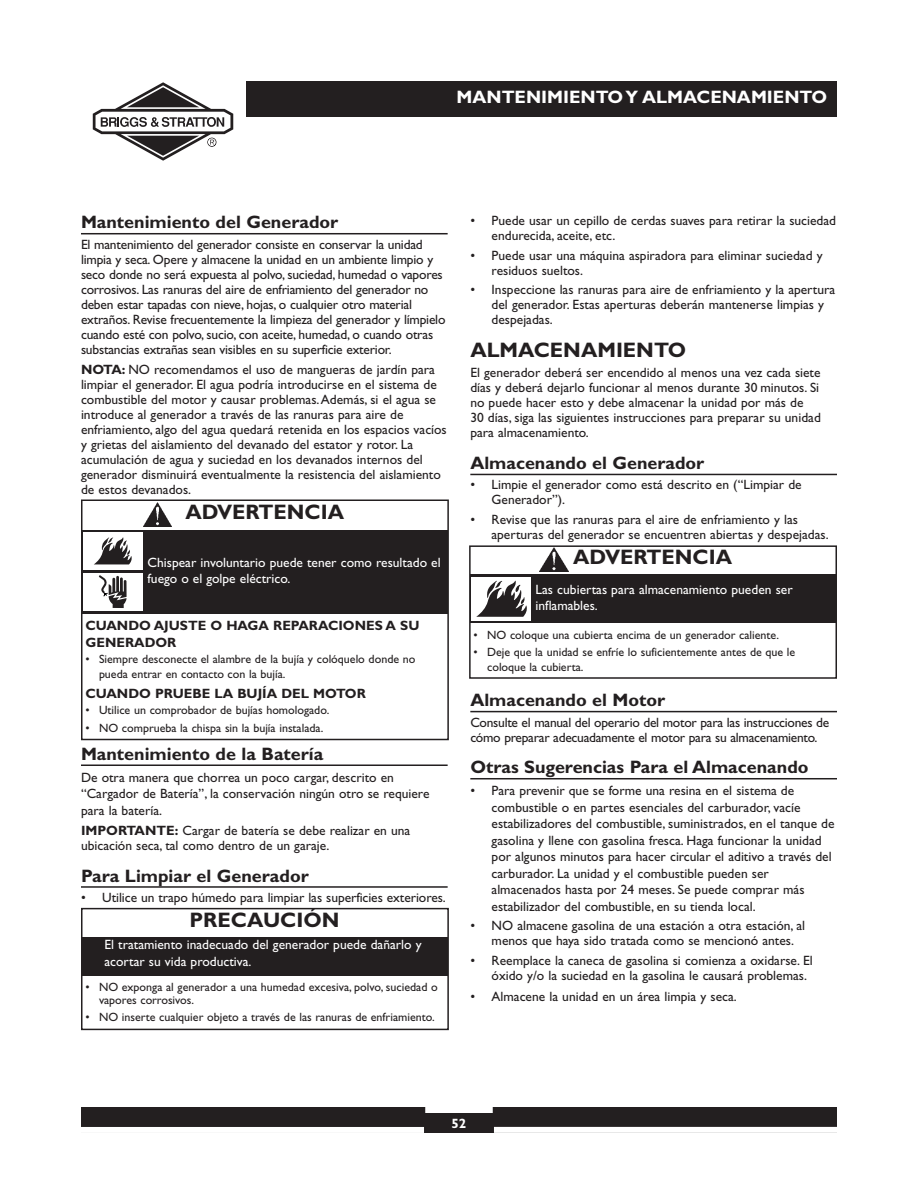
<style>
.page{position:relative;width:918px;height:1188px;background:#fff}
.page>*{position:absolute;margin:0;border:0;box-sizing:border-box;transform-origin:0 0}
.t1{font:700 21px "Gill Sans";color:#231f20}
.t2{font:700 18px "Gill Sans";color:#231f20}
.t3{font:700 18px "Gill Sans";color:#fff}
.t4{font:13.5px/15px "Gill Sans";color:#231f20}
.t5{font:13.5px/16.5px "Gill Sans";color:#fff}
.t6{font:13.5px/15px "Gill Sans";letter-spacing:-.02em;color:#231f20}
.t7{font:700 13.5px/16.5px "Gill Sans";color:#231f20}
.t8{font:700 13.5px "Gill Sans";color:#fff}
.t9{font:12px/14.4px "Gill Sans";color:#231f20}
.s1{font-weight:700}
</style>
<div class="page">
<div style="left:245px;top:81px;width:592px;height:36px;background:#231f20"></div>
<svg style="left:93px;top:82px;width:140px;height:79px"></svg>
<div style="left:81px;top:1107px;width:756px;height:26px;background:#231f20"></div>
<div style="left:425px;top:1107px;width:68px;height:6px;background:#fff"></div>
<div style="left:494px;top:1127px;width:343px;height:6px;background:#fff"></div>
<div style="left:81px;top:1127px;width:343px;height:6px;background:#fff"></div>
<hr style="left:81px;top:233px;width:367px;height:1px;background:#231f20">
<hr style="left:81px;top:764px;width:367px;height:2px;background:#231f20">
<hr style="left:81px;top:886px;width:367px;height:2px;background:#231f20">
<hr style="left:470px;top:474px;width:367px;height:1px;background:#231f20">
<hr style="left:470px;top:711px;width:367px;height:1px;background:#231f20">
<hr style="left:470px;top:778px;width:367px;height:1px;background:#231f20">
<div style="left:81px;top:908px;width:368px;height:122px;border:2px solid #231f20"></div>
<div style="left:82px;top:937px;width:366px;height:38px;background:#231f20"></div>
<div style="left:81px;top:500px;width:368px;height:240px;border:2px solid #231f20"></div>
<div style="left:82px;top:530px;width:366px;height:83px;background:#231f20"></div>
<div style="left:84px;top:533px;width:59px;height:37px;background:#fff"></div>
<svg style="left:94px;top:537px;width:38px;height:27px"></svg>
<div style="left:84px;top:573px;width:59px;height:38px;background:#fff"></div>
<svg style="left:99px;top:575px;width:28px;height:33px"></svg>
<img style="left:143px;top:502px;width:28px;height:25px">
<div style="left:469px;top:545px;width:368px;height:134px;border:2px solid #231f20"></div>
<div style="left:470px;top:575px;width:366px;height:48px;background:#231f20"></div>
<img style="left:540px;top:547px;width:28px;height:25px">
<div style="left:472px;top:577px;width:59px;height:43px;background:#fff"></div>
<svg style="left:476px;top:581px;width:51px;height:36px"></svg>
<h2 class="t3" style="left:457px;top:91px;width:372px">MANTENIMIENTO Y ALMACENAMIENTO</h2>
<h2 class="t2" style="left:81px;top:216px;width:259px">Mantenimiento del Generador</h2>
<p class="t4" style="left:81px;top:238px;width:366px">El mantenimiento del generador consiste en conservar la unidad limpia y seca. Opere y almacene la unidad en un ambiente limpio y seco donde no será expuesta al polvo, suciedad, humedad o vapores corrosivos. Las ranuras del aire de enfriamiento del generador no deben estar tapadas con nieve, hojas, o cualquier otro material extraños. Revise frecuentemente la limpieza del generador y límpielo cuando esté con polvo, sucio, con aceite, humedad, o cuando otras substancias extrañas sean visibles en su superficie exterior.</p>
<p class="t4" style="left:81px;top:364px;width:367px"><span class="s1">NOTA:</span> NO recomendamos el uso de mangueras de jardín para limpiar el generador. El agua podría introducirse en el sistema de combustible del motor y causar problemas.Además, si el agua se introduce al generador a través de las ranuras para aire de enfriamiento, algo del agua quedará retenida en los espacios vacíos y grietas del aislamiento del devanado del estator y rotor. La acumulación de agua y suciedad en los devanados internos del generador disminuirá eventualmente la resistencia del aislamiento de estos devanados.</p>
<h1 class="t1" style="left:185px;top:505px;width:160px">ADVERTENCIA</h1>
<p class="t5" style="left:148px;top:555px;width:295px">Chispear involuntario puede tener como resultado el fuego o el golpe eléctrico.</p>
<p class="t7" style="left:86px;top:619px;width:336px">CUANDO AJUSTE O HAGA REPARACIONES A SU<br>GENERADOR</p>
<p class="t9" style="left:99px;top:653px;width:318px;text-indent:-14px">• Siempre desconecte el alambre de la bujía y colóquelo donde no pueda entrar en contacto con la bujía.</p>
<p class="t7" style="left:86px;top:686px;width:282px">CUANDO PRUEBE LA BUJÍA DEL MOTOR</p>
<p class="t9" style="left:86px;top:704px;width:245px">• Utilice un comprobador de bujías homologado.</p>
<p class="t9" style="left:86px;top:722px;width:239px">• NO comprueba la chispa sin la bujía instalada.</p>
<h2 class="t2" style="left:81px;top:747px;width:244px">Mantenimiento de la Batería</h2>
<p class="t4" style="left:81px;top:770px;width:350px;line-height:16.5px">De otra manera que chorrea un poco cargar, descrito en “Cargador de Batería”, la conservación ningún otro se requiere para la batería.</p>
<p class="t4" style="left:81px;top:824px;width:331px"><span class="s1">IMPORTANTE:</span> Cargar de batería se debe realizar en una ubicación seca, tal como dentro de un garaje.</p>
<h2 class="t2" style="left:81px;top:869px;width:229px">Para Limpiar el Generador</h2>
<p class="t4" style="left:81px;top:891px;width:366px">• Utilice un trapo húmedo para limpiar las superficies exteriores.</p>
<h1 class="t1" style="left:190px;top:912px;width:152px">PRECAUCIÓN</h1>
<p class="t5" style="left:104px;top:938px;width:319px">El tratamiento inadecuado del generador puede dañarlo y acortar su vida productiva.</p>
<p class="t9" style="left:99px;top:981px;width:340px;line-height:13.5px;text-indent:-14px">• NO exponga al generador a una humedad excesiva, polvo, suciedad o vapores corrosivos.</p>
<p class="t9" style="left:86px;top:1011px;width:351px">• NO inserte cualquier objeto a través de las ranuras de enfriamiento.</p>
<p class="t4" style="left:492px;top:215px;width:346px;text-indent:-21px">• Puede usar un cepillo de cerdas suaves para retirar la suciedad endurecida, aceite, etc.</p>
<p class="t4" style="left:492px;top:249px;width:333px;text-indent:-21px">• Puede usar una máquina aspiradora para eliminar suciedad y residuos sueltos.</p>
<p class="t4" style="left:492px;top:284px;width:345px;text-indent:-21px">• Inspeccione las ranuras para aire de enfriamiento y la apertura del generador. Estas aperturas deberán mantenerse limpias y despejadas.</p>
<h1 class="t1" style="left:470px;top:343px;width:217px">ALMACENAMIENTO</h1>
<p class="t4" style="left:470px;top:367px;width:352px">El generador deberá ser encendido al menos una vez cada siete días y deberá dejarlo funcionar al menos durante 30 minutos. Si no puede hacer esto y debe almacenar la unidad por más de<br>30 días, siga las siguientes instrucciones para preparar su unidad para almacenamiento.</p>
<h2 class="t2" style="left:470px;top:457px;width:236px">Almacenando el Generador</h2>
<p class="t4" style="left:492px;top:479px;width:312px;text-indent:-21px">• Limpie el generador como está descrito en (“Limpiar de<br>Generador”).</p>
<p class="t4" style="left:492px;top:513px;width:339px;text-indent:-21px">• Revise que las ranuras para el aire de enfriamiento y las aperturas del generador se encuentren abiertas y despejadas.</p>
<h1 class="t1" style="left:573px;top:550px;width:160px">ADVERTENCIA</h1>
<p class="t5" style="left:536px;top:582px;width:259px">Las cubiertas para almacenamiento pueden ser inflamables.</p>
<p class="t9" style="left:474px;top:629px;width:307px">• NO coloque una cubierta encima de un generador caliente.</p>
<p class="t9" style="left:487px;top:647px;width:310px;text-indent:-14px">• Deje que la unidad se enfríe lo suficientemente antes de que le coloque la cubierta.</p>
<h2 class="t2" style="left:470px;top:694px;width:196px">Almacenando el Motor</h2>
<p class="t6" style="left:470px;top:716px;width:361px">Consulte el manual del operario del motor para las instrucciones de cómo preparar adecuadamente el motor para su almacenamiento.</p>
<h2 class="t2" style="left:470px;top:761px;width:340px">Otras Sugerencias Para el Almacenando</h2>
<p class="t4" style="left:492px;top:784px;width:345px;line-height:16.5px;text-indent:-21px">• Para prevenir que se forme una resina en el sistema de combustible o en partes esenciales del carburador, vacíe estabilizadores del combustible, suministrados, en el tanque de gasolina y llene con gasolina fresca. Haga funcionar la unidad por algunos minutos para hacer circular el aditivo a través del carburador. La unidad y el combustible pueden ser almacenados hasta por 24 meses. Se puede comprar más estabilizador del combustible, en su tienda local.</p>
<p class="t4" style="left:492px;top:920px;width:315px;text-indent:-21px">• NO almacene gasolina de una estación a otra estación, al menos que haya sido tratada como se mencionó antes.</p>
<p class="t4" style="left:492px;top:954px;width:323px;text-indent:-21px">• Reemplace la caneca de gasolina si comienza a oxidarse. El óxido y/o la suciedad en la gasolina le causará problemas.</p>
<p class="t4" style="left:470px;top:990px;width:268px">• Almacene la unidad en un área limpia y seca.</p>
<p class="t8" style="left:452px;top:1119px;width:16px">52</p>
</div>
